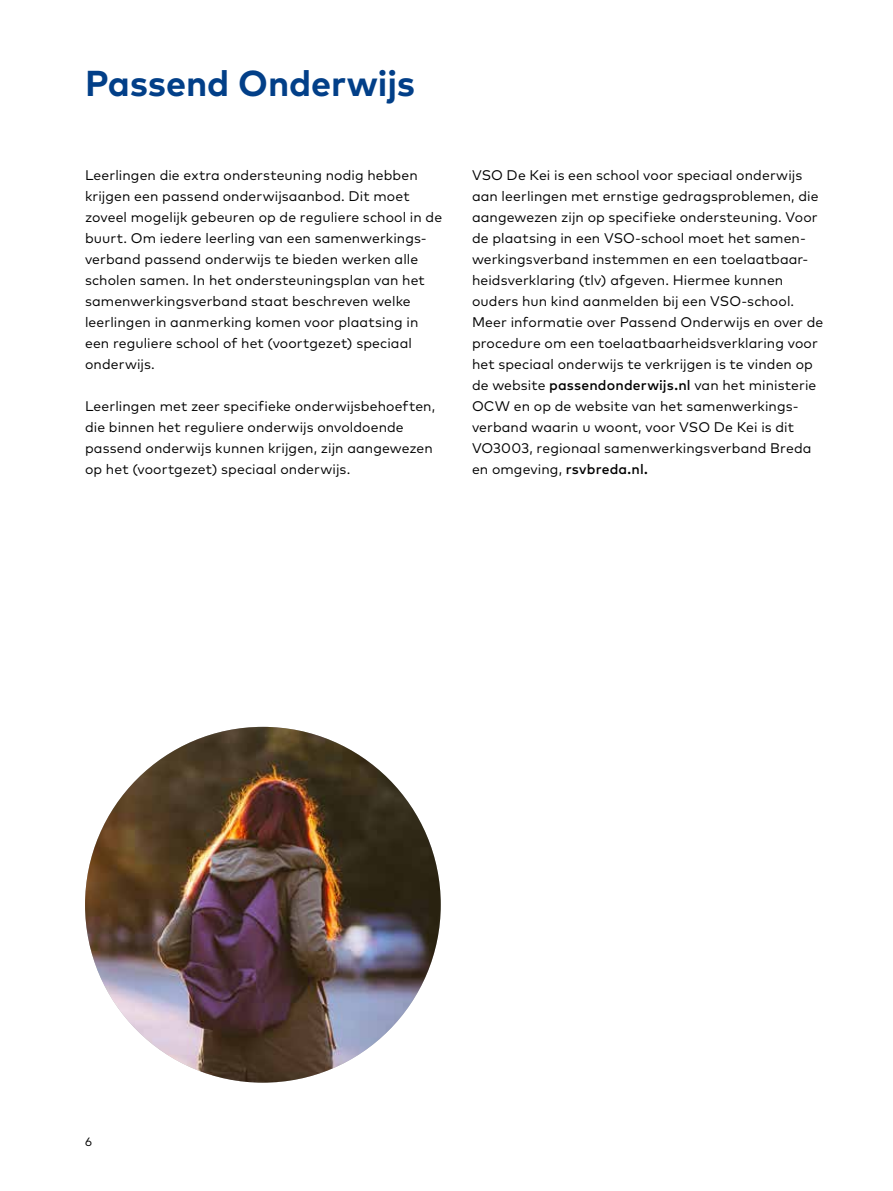
<style>
.page{position:relative;width:893px;height:1191px;background:#fff}
.page>*{position:absolute;margin:0;border:0;box-sizing:border-box;transform-origin:0 0}
.t1{font:700 36px "Mark OT";letter-spacing:-.005em;color:#023f88}
.t2{font:13.95px/21px "Mark OT";letter-spacing:.01em;color:#000}
.t3{font:12px "Mark OT";color:#000}
.s1{font-weight:500}
</style>
<div class="page">
<hr style="left:892px;top:0;width:1px;height:1191px;background:#f26531">
<img style="left:85px;top:727px;width:356px;height:355px;border-radius:178px">
<h1 class="t1" style="left:85px;top:60px;width:332px">Passend Onderwijs</h1>
<p class="t2" style="left:85px;top:164px;width:359px">Leerlingen die extra ondersteuning nodig hebben krijgen een passend onderwijsaanbod. Dit moet zoveel mogelijk gebeuren op de reguliere school in de buurt. Om iedere leerling van een samenwerkings&shy;verband passend onderwijs te bieden werken alle scholen samen. In het ondersteuningsplan van het samenwerkingsverband staat beschreven welke leerlingen in aanmerking komen voor plaatsing in een reguliere school of het (voortgezet) speciaal onderwijs.</p>
<p class="t2" style="left:85px;top:395px;width:352px">Leerlingen met zeer specifieke onderwijsbehoeften, die binnen het reguliere onderwijs onvoldoende passend onderwijs kunnen krijgen, zijn aangewezen op het (voortgezet) speciaal onderwijs.</p>
<p class="t2" style="left:472px;top:164px;width:353px">VSO De Kei is een school voor speciaal onderwijs aan leerlingen met ernstige gedragsproblemen, die aangewezen zijn op specifieke ondersteuning. Voor de plaatsing in een VSO-school moet het samen&shy;werkingsverband instemmen en een toelaatbaar&shy;heidsverklaring (tlv) afgeven. Hiermee kunnen ouders hun kind aanmelden bij een VSO-school.<br>Meer informatie over Passend Onderwijs en over de procedure om een toelaatbaarheidsverklaring voor het speciaal onderwijs te verkrijgen is te vinden op de website <span class="s1">passendonderwijs.nl</span> van het ministerie OCW en op de website van het samenwerkings&shy;verband waarin u woont, voor VSO De Kei is dit VO3003, regionaal samenwerkingsverband Breda en omgeving, <span class="s1">rsvbreda.nl.</span></p>
<p class="t3" style="left:85px;top:1134px;width:8px">6</p>
</div>
